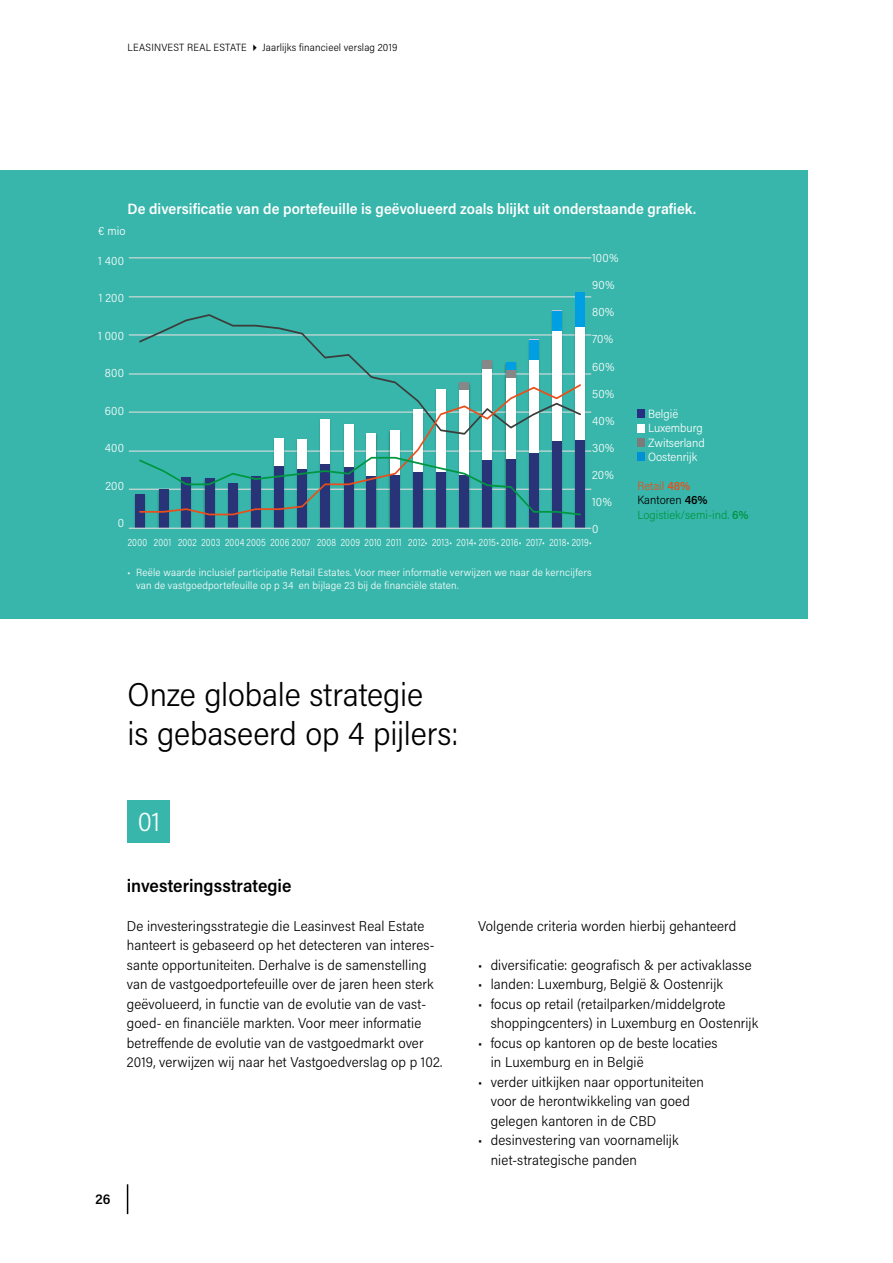
<style>
.page{position:relative;width:893px;height:1263px;background:#fff}
.page>*{position:absolute;margin:0;border:0;box-sizing:border-box;transform-origin:0 0}
.t1{font:300 33px/39px "Acumin Pro Semi Cond";letter-spacing:-.005em;color:#000}
.t2{font:300 27px "Acumin Pro Semi Cond";color:#fff}
.t3{font:600 18px "Acumin Pro Semi Cond";color:#000}
.t4{font:600 15px "Acumin Pro Semi Cond";color:#fff}
.t5{font:300 14.25px/19.5px "Acumin Pro Semi Cond";letter-spacing:.01em;color:#000}
.t6{font:600 14.25px "Acumin Pro Semi Cond";color:#000}
.t7{font:300 12px/14.4px "Acumin Pro Semi Cond";color:#fff}
.t8{font:300 12px/14.4px "Acumin Pro Semi Cond";color:#009641}
.t9{font:300 10.5px/12.6px "Acumin Pro Semi Cond";letter-spacing:.02em;color:#fff}
.t10{font:300 10.5px "Acumin Pro Semi Cond";letter-spacing:.02em;color:#fff;scale:.87 1}
.t11{font:300 10.5px "Acumin Pro Semi Cond";letter-spacing:.015em;color:#000}
.s1{color:#e94e1b}
.s2{font-weight:600;color:#e94e1b}
.s3{color:#000}
.s4{font-weight:600;color:#000}
.s5{font-weight:600}
</style>
<div class="page">
<div style="left:0;top:170px;width:808px;height:449px;background:#38b6ab"></div>
<div style="left:128px;top:800px;width:42px;height:43px;background:#38b6ab"></div>
<hr style="left:129px;top:489px;width:462px;height:1px;background:#e1e0e0">
<hr style="left:129px;top:451px;width:462px;height:1px;background:#e1e0e0">
<hr style="left:129px;top:412px;width:462px;height:1px;background:#e1e0e0">
<hr style="left:129px;top:374px;width:462px;height:1px;background:#e1e0e0">
<hr style="left:129px;top:335px;width:462px;height:1px;background:#e1e0e0">
<hr style="left:129px;top:297px;width:462px;height:1px;background:#e1e0e0">
<hr style="left:129px;top:258px;width:462px;height:1px;background:#e1e0e0">
<img style="left:132px;top:496px;width:15px;height:32px">
<img style="left:156px;top:516px;width:15px;height:12px">
<img style="left:179px;top:516px;width:15px;height:12px">
<img style="left:202px;top:516px;width:16px;height:12px">
<img style="left:225px;top:516px;width:15px;height:12px">
<img style="left:248px;top:516px;width:15px;height:12px">
<img style="left:272px;top:516px;width:15px;height:12px">
<img style="left:295px;top:516px;width:15px;height:12px">
<img style="left:317px;top:516px;width:16px;height:12px">
<img style="left:341px;top:516px;width:15px;height:12px">
<img style="left:364px;top:516px;width:15px;height:12px">
<img style="left:387px;top:516px;width:16px;height:12px">
<img style="left:410px;top:516px;width:16px;height:12px">
<img style="left:433px;top:516px;width:15px;height:12px">
<img style="left:457px;top:516px;width:15px;height:12px">
<img style="left:480px;top:516px;width:15px;height:12px">
<img style="left:502px;top:516px;width:16px;height:12px">
<img style="left:526px;top:516px;width:15px;height:12px">
<img style="left:549px;top:516px;width:15px;height:12px">
<img style="left:573px;top:444px;width:15px;height:84px">
<img style="left:585px;top:329px;width:3px;height:115px">
<img style="left:552px;top:310px;width:10px;height:3px">
<div style="left:135px;top:494px;width:9px;height:34px;background:#293478"></div>
<div style="left:159px;top:490px;width:9px;height:38px;background:#293478"></div>
<div style="left:182px;top:477px;width:9px;height:51px;background:#293478"></div>
<div style="left:205px;top:478px;width:10px;height:50px;background:#293478"></div>
<div style="left:228px;top:483px;width:9px;height:45px;background:#293478"></div>
<div style="left:251px;top:476px;width:9px;height:52px;background:#293478"></div>
<div style="left:275px;top:466px;width:9px;height:62px;background:#293478"></div>
<div style="left:298px;top:468px;width:9px;height:60px;background:#293478"></div>
<div style="left:320px;top:464px;width:10px;height:64px;background:#293478"></div>
<div style="left:344px;top:467px;width:9px;height:61px;background:#293478"></div>
<div style="left:367px;top:475px;width:9px;height:53px;background:#293478"></div>
<div style="left:390px;top:475px;width:10px;height:53px;background:#293478"></div>
<div style="left:413px;top:472px;width:9px;height:56px;background:#293478"></div>
<div style="left:436px;top:472px;width:9px;height:56px;background:#293478"></div>
<div style="left:460px;top:475px;width:9px;height:53px;background:#293478"></div>
<div style="left:483px;top:459px;width:9px;height:69px;background:#293478"></div>
<div style="left:506px;top:459px;width:9px;height:69px;background:#293478"></div>
<div style="left:529px;top:453px;width:9px;height:75px;background:#293478"></div>
<div style="left:552px;top:441px;width:9px;height:87px;background:#293478"></div>
<div style="left:576px;top:440px;width:9px;height:88px;background:#293478"></div>
<div style="left:576px;top:327px;width:9px;height:113px;background:#fff"></div>
<div style="left:552px;top:311px;width:9px;height:20px;background:#009fe3"></div>
<div style="left:576px;top:292px;width:9px;height:35px;background:#009fe3"></div>
<hr style="left:129px;top:528px;width:462px;height:1px;background:#e1e0e0">
<svg style="left:138px;top:313px;width:438px;height:70px"></svg>
<svg style="left:138px;top:383px;width:443px;height:73px"></svg>
<svg style="left:138px;top:456px;width:443px;height:60px"></svg>
<div style="left:637px;top:410px;width:8px;height:8px;background:#262f81"></div>
<div style="left:637px;top:424px;width:8px;height:8px;background:#fff"></div>
<div style="left:637px;top:438px;width:8px;height:8px;background:#7c7b7b"></div>
<div style="left:637px;top:453px;width:8px;height:8px;background:#0090d7"></div>
<hr style="left:127px;top:1184px;width:1px;height:30px;background:#000">
<p class="t11" style="left:128px;top:40px;width:271px">LEASINVEST REAL ESTATE ✔ Jaarlijks financieel verslag 2019</p>
<p class="t4" style="left:128px;top:198px;width:570px">De diversificatie van de portefeuille is geëvolueerd zoals blijkt uit onderstaande grafiek.</p>
<p class="t7" style="left:98px;top:223px;width:29px">€ mio</p>
<p class="t7" style="left:98px;top:253px;width:27px">1 400</p>
<p class="t7" style="left:99px;top:290px;width:27px">1 200</p>
<p class="t7" style="left:98px;top:328px;width:28px">1 000</p>
<p class="t7" style="left:105px;top:365px;width:21px">800</p>
<p class="t7" style="left:105px;top:403px;width:21px">600</p>
<p class="t7" style="left:105px;top:440px;width:21px">400</p>
<p class="t7" style="left:105px;top:478px;width:20px">200</p>
<p class="t7" style="left:118px;top:515px;width:8px">0</p>
<p class="t7" style="left:592px;top:251px;width:28px">100%</p>
<p class="t7" style="left:592px;top:278px;width:24px">90%</p>
<p class="t7" style="left:592px;top:305px;width:24px">80%</p>
<p class="t7" style="left:592px;top:332px;width:23px">70%</p>
<p class="t7" style="left:592px;top:359px;width:24px">60%</p>
<p class="t7" style="left:592px;top:386px;width:24px">50%</p>
<p class="t7" style="left:592px;top:413px;width:24px">40%</p>
<p class="t7" style="left:592px;top:440px;width:24px">30%</p>
<p class="t7" style="left:592px;top:467px;width:23px">20%</p>
<p class="t7" style="left:592px;top:494px;width:21px">10%</p>
<p class="t7" style="left:592px;top:521px;width:8px">0</p>
<p class="t10" style="left:128px;top:535px;width:535px">2000 2001 2002 2003 2004 2005 2006 2007 2008 2009 2010 2011 2012• 2013• 2014• 2015• 2016• 2017• 2018• 2019•</p>
<p class="t9" style="left:136px;top:566px;width:457px;text-indent:-9px">• Reële waarde inclusief participatie Retail Estates. Voor meer informatie verwijzen we naar de kerncijfers van de vastgoedportefeuille op p 34 en bijlage 23 bij de financiële staten.</p>
<p class="t7" style="left:648px;top:406px;width:58px">België<br>Luxemburg<br>Zwitserland<br>Oostenrijk</p>
<p class="t8" style="left:637px;top:478px;width:113px"><span class="s1">Retail</span> <span class="s2">48%<br></span><span class="s3">Kantoren</span> <span class="s4">46%<br></span>Logistiek/semi-ind. <span class="s5">6%</span></p>
<h1 class="t1" style="left:128px;top:673px;width:332px">Onze globale strategie<br>is gebaseerd op 4 pijlers:</h1>
<h2 class="t2" style="left:138px;top:803px;width:24px">01</h2>
<p class="t6" style="left:96px;top:1189px;width:17px">26</p>
<p class="t3" style="left:127px;top:873px;width:166px">investeringsstrategie</p>
<p class="t5" style="left:127px;top:915px;width:316px">De investeringsstrategie die Leasinvest Real Estate hanteert is gebaseerd op het detecteren van interes&shy;sante opportuniteiten. Derhalve is de samenstelling van de vastgoedportefeuille over de jaren heen sterk geëvolueerd, in functie van de evolutie van de vast&shy;goed- en financiële markten. Voor meer informatie betreffende de evolutie van de vastgoedmarkt over 2019, verwijzen wij naar het Vastgoedverslag op p 102.</p>
<p class="t5" style="left:478px;top:915px;width:260px">Volgende criteria worden hierbij gehanteerd</p>
<p class="t5" style="left:478px;top:954px;width:275px">• diversificatie: geografisch &amp; per activaklasse</p>
<p class="t5" style="left:478px;top:974px;width:246px">• landen: Luxemburg, België &amp; Oostenrijk</p>
<p class="t5" style="left:491px;top:993px;width:269px;text-indent:-13px">• focus op retail (retailparken/middelgrote shoppingcenters) in Luxemburg en Oostenrijk</p>
<p class="t5" style="left:491px;top:1032px;width:228px;text-indent:-13px">• focus op kantoren op de beste locaties in Luxemburg en in België</p>
<p class="t5" style="left:491px;top:1071px;width:215px;text-indent:-13px">• verder uitkijken naar opportuniteiten voor de herontwikkeling van goed gelegen kantoren in de CBD</p>
<p class="t5" style="left:491px;top:1130px;width:189px;text-indent:-13px">• desinvestering van voornamelijk niet-strategische panden</p>
</div>
